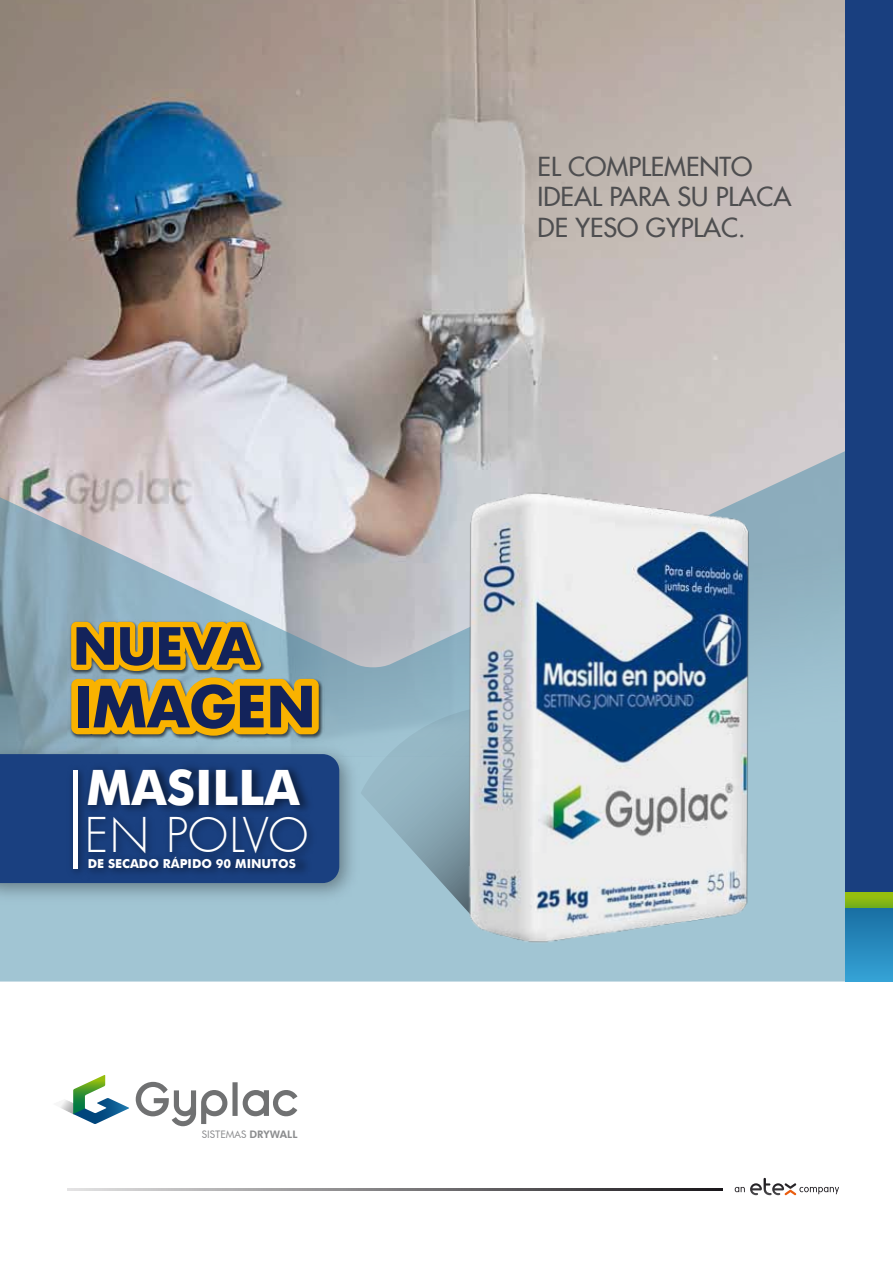
<style>
.page{position:relative;width:893px;height:1263px;background:#fff}
.page>*{position:absolute;margin:0;border:0;box-sizing:border-box;transform-origin:0 0}
.t1{font:700 48.75px "Futura";color:#fff}
.t2{font:300 46.8px "Futura";color:#fff}
.t3{font:500 25.65px/30.8px "Futura";color:#4e4e50}
.t4{font:700 12.3px "Futura";color:#fff}
.t5{font:10.35px "Futura BT";color:#8b8c8e}
.s1{font-weight:800}
</style>
<div class="page">
<img style="left:0;top:0;width:846px;height:434px">
<svg style="left:0;top:434px;width:846px;height:547px;background:#adbec8"></svg>
<div style="left:846px;top:0;width:47px;height:982px;background:#193f7f"></div>
<div style="left:846px;top:907px;width:47px;height:75px;background:linear-gradient(to bottom,#186ea2,#36a3d6)"></div>
<svg style="left:846px;top:892px;width:47px;height:16px"></svg>
<svg style="left:735px;top:1178px;width:104px;height:17px"></svg>
<svg style="left:68px;top:1189px;width:654px;height:1px"></svg>
<svg style="left:361px;top:704px;width:93px;height:214px;background:#96b8c6"></svg>
<img style="left:454px;top:489px;width:322px;height:468px">
<img style="left:69px;top:620px;width:197px;height:55px">
<svg style="left:71px;top:622px;width:190px;height:49px;background:#877037"></svg>
<img style="left:69px;top:675px;width:255px;height:61px">
<svg style="left:71px;top:677px;width:248px;height:59px;background:#8c7336"></svg>
<svg style="left:60px;top:1075px;width:69px;height:49px"></svg>
<svg style="left:136px;top:1082px;width:161px;height:44px"></svg>
<img style="left:0;top:736px;width:366px;height:173px">
<div style="left:0;top:754px;width:339px;height:129px;background:#1a4080"></div>
<img style="left:78px;top:753px;width:240px;height:49px">
<img style="left:91px;top:802px;width:232px;height:45px">
<img style="left:64px;top:762px;width:27px;height:120px">
<div style="left:73px;top:771px;width:5px;height:98px;background:#fff"></div>
<img style="left:79px;top:847px;width:245px;height:38px">
<h1 class="t1" style="left:86px;top:752px;width:215px">MASILLA</h1>
<h2 class="t2" style="left:85px;top:806px;width:225px">EN POLVO</h2>
<p class="t4" style="left:88px;top:855px;width:210px">DE SECADO RÁPIDO 90 MINUTOS</p>
<p class="t5" style="left:202px;top:1128px;width:97px">SISTEMAS <span class="s1">DRYWALL</span></p>
<p class="t3" style="left:538px;top:151px;width:255px">EL COMPLEMENTO<br>IDEAL PARA SU PLACA<br>DE YESO GYPLAC.</p>
</div>
